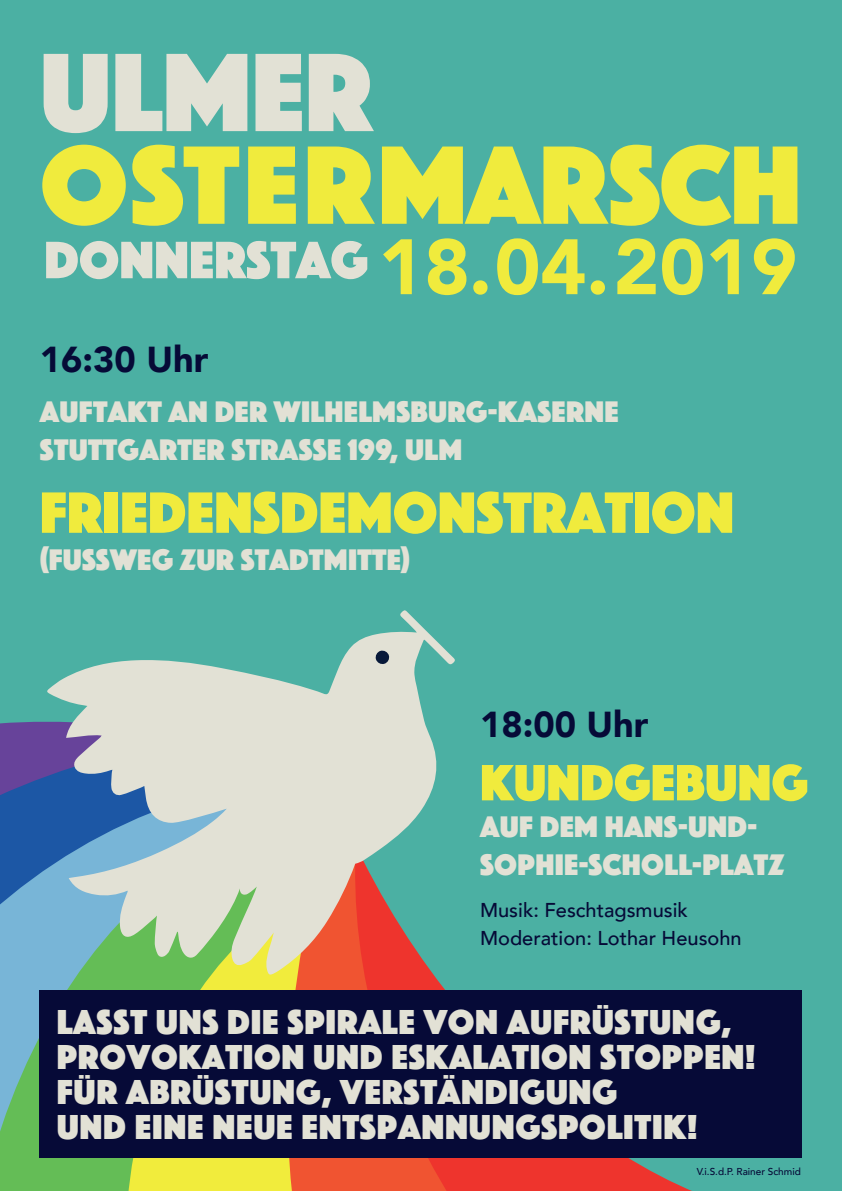
<style>
.page{position:relative;width:842px;height:1191px;background:#4bb0a3}
.page>*{position:absolute;margin:0;border:0;box-sizing:border-box;transform-origin:0 0}
.t1{font:115.8px "Phosphate Solid";letter-spacing:.01em;color:#f0eb3d}
.t2{font:115.8px "Phosphate Solid";color:#e2e1d5}
.t3{font:60.5px "Phosphate Solid";color:#f0eb3d}
.t4{font:54.6px "Phosphate Solid";color:#e2e1d5}
.t5{font:53px "Phosphate Solid";color:#f0eb3d}
.t6{font:36px/35px "Phosphate Solid";letter-spacing:.02em;color:#e2e1d5}
.t7{font:900 36px "Avenir";color:#060a37}
.t8{font:30.9px/38.1px "Phosphate Solid";letter-spacing:.01em;color:#e2e1d5}
.t9{font:500 20px/27.5px "Avenir";color:#060a37}
.t10{font:500 10px "Avenir";color:#060a37}
.s1{font-family:"Avenir";font-weight:900;font-size:77.5px;color:#f0eb3d}
</style>
<div class="page">
<svg style="left:476px;top:1157px;width:317px;height:34px;fill:#ee342d"></svg>
<svg style="left:348px;top:975px;width:128px;height:216px;background:#dc4e39"></svg>
<svg style="left:253px;top:975px;width:63px;height:216px;background:#ebaf37"></svg>
<svg style="left:0;top:721px;width:253px;height:470px;background:#73a488"></svg>
<svg style="left:46px;top:610px;width:409px;height:365px;fill:#e2e1d5"></svg>
<svg style="left:375px;top:650px;width:22px;height:16px"></svg>
<div style="left:40px;top:990px;width:762px;height:167px;background:#060a37"></div>
<h1 class="t2" style="left:40px;top:10px;width:334px">ULMER</h1>
<h1 class="t1" style="left:40px;top:103px;width:763px">OSTERMARSCH</h1>
<h3 class="t4" style="left:44px;top:221px;width:754px">DONNERSTAG <span class="s1">18.04.2019</span></h3>
<p class="t7" style="left:40px;top:329px;width:170px">16:30 Uhr</p>
<p class="t8" style="left:40px;top:391px;width:580px">AUFTAKT AN DER WILHELMSBURG-KASERNE<br>STUTTGARTER STRASSE 199, ULM</p>
<h2 class="t3" style="left:40px;top:469px;width:696px">FRIEDENSDEMONSTRATION</h2>
<p class="t8" style="left:40px;top:539px;width:372px">(FUßWEG ZUR STADTMITTE)</p>
<p class="t7" style="left:480px;top:693px;width:170px">18:00 Uhr</p>
<h3 class="t5" style="left:480px;top:745px;width:330px">KUNDGEBUNG</h3>
<p class="t8" style="left:480px;top:807px;width:306px;line-height:37.1px">AUF DEM HANS-UND-<br>SOPHIE-SCHOLL-PLATZ</p>
<p class="t9" style="left:480px;top:895px;width:263px">Musik: Feschtagsmusik<br>Moderation: Lothar Heusohn</p>
<p class="t6" style="left:57px;top:1002px;width:700px">LASST UNS DIE SPIRALE VON AUFRÜSTUNG, PROVOKATION UND ESKALATION STOPPEN!<br>FÜR ABRÜSTUNG, VERSTÄNDIGUNG<br>UND EINE NEUE ENTSPANNUNGSPOLITIK!</p>
<p class="t10" style="left:697px;top:1162px;width:106px">V.i.S.d.P. Rainer Schmid</p>
</div>
